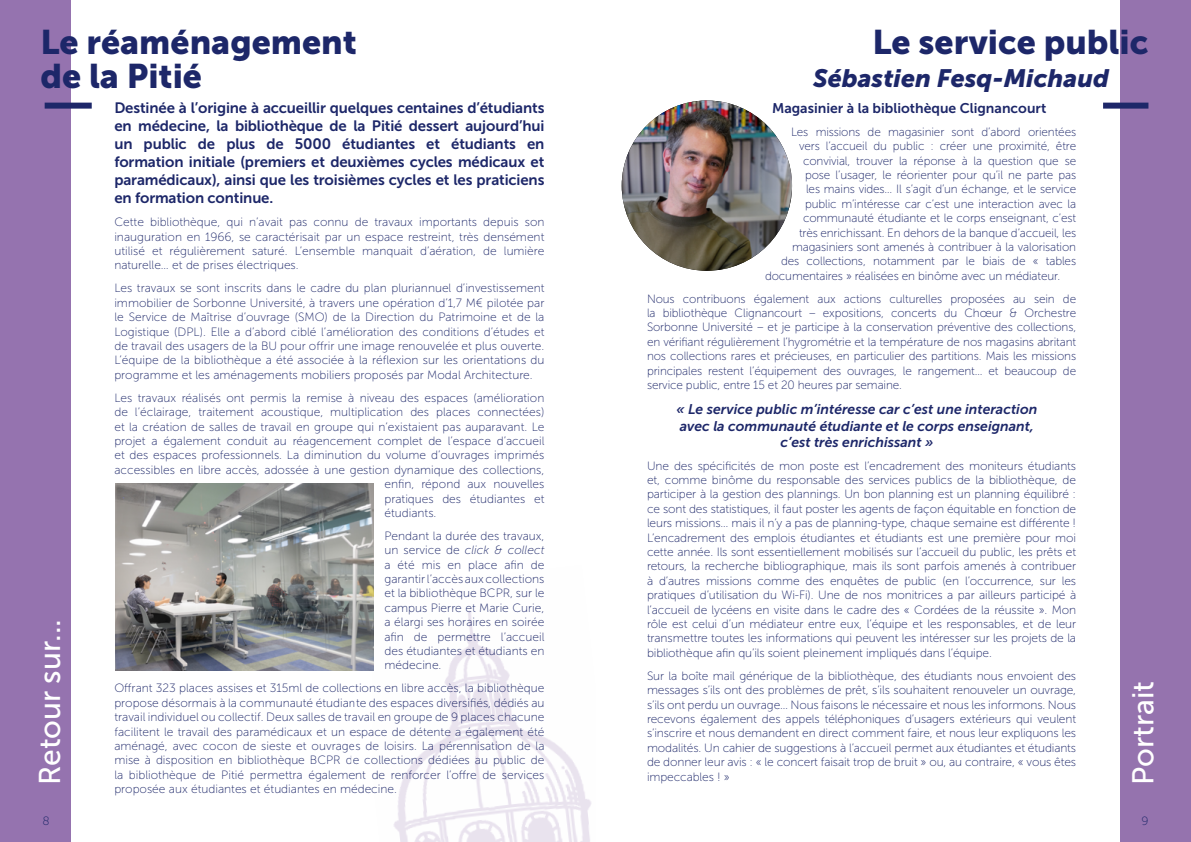
<style>
.page{position:relative;width:1191px;height:842px;background:#fff}
.page>*{position:absolute;margin:0;border:0;box-sizing:border-box;transform-origin:0 0}
.t1{font:34px/34px "Museo Sans 900";color:#1d2769}
.t2{font:30px "Museo Sans 500";color:#fff}
.t3{font:italic 25px "Museo Sans 900";color:#1d2769}
.t4{font:15px/18px "Museo Sans 700";letter-spacing:-.01em;color:#1d2769;text-align:justify}
.t5{font:italic 14px/16.8px "Museo Sans 700";color:#1d2769;text-align:center}
.t6{font:14px "Museo Sans 700";color:#1d2769}
.t7{font:12px/14.4px "Museo Sans 100";letter-spacing:-.01em;color:#1d2769;text-align:justify}
.s1{font-style:italic}
</style>
<div class="page">
<div style="left:1120px;top:0;width:71px;height:842px;background:#9573ae"></div>
<div style="left:0;top:0;width:71px;height:842px;background:#9573af"></div>
<div style="left:45px;top:103px;width:47px;height:6px;background:#1d2769"></div>
<img style="left:621px;top:100px;width:171px;height:171px;border-radius:85px">
<div style="left:1103px;top:103px;width:45px;height:6px;background:#1d2769"></div>
<img style="left:373px;top:565px;width:218px;height:277px">
<img style="left:115px;top:483px;width:258px;height:188px">
<h1 class="t1" style="left:40px;top:25px;width:318px">Le réaménagement de la Pitié</h1>
<h2 class="t2" style="left:33px;top:785px;width:168px;rotate:-90deg">Retour sur...</h2>
<p class="t7" style="left:43px;top:814px;width:9px">8</p>
<p class="t4" style="left:114px;top:99px;width:431px">Destinée à l’origine à accueillir quelques centaines d’étudiants en médecine, la bibliothèque de la Pitié dessert aujourd’hui un public de plus de 5000 étudiantes et étudiants en formation initiale (premiers et deuxièmes cycles médicaux et paramédicaux), ainsi que les troisièmes cycles et les praticiens en formation continue.</p>
<p class="t7" style="left:114px;top:215px;width:431px">Cette bibliothèque, qui n’avait pas connu de travaux importants depuis son inauguration en 1966, se caractérisait par un espace restreint, très densément utilisé et régulièrement saturé. L’ensemble manquait d’aération, de lumière naturelle… et de prises électriques.</p>
<p class="t7" style="left:114px;top:281px;width:431px">Les travaux se sont inscrits dans le cadre du plan pluriannuel d’investissement immobilier de Sorbonne Université, à travers une opération d’1,7 M€ pilotée par le Service de Maîtrise d’ouvrage (SMO) de la Direction du Patrimoine et de la Logistique (DPL). Elle a d’abord ciblé l’amélioration des conditions d’études et de travail des usagers de la BU pour offrir une image renouvelée et plus ouverte.<br>L’équipe de la bibliothèque a été associée à la réflexion sur les orientations du programme et les aménagements mobiliers proposés par Modal Architecture.</p>
<p class="t7" style="left:114px;top:390px;width:431px">Les travaux réalisés ont permis la remise à niveau des espaces (amélioration</p>
<p class="t7" style="left:114px;top:405px;width:431px">de l’éclairage, traitement acoustique, multiplication des places connectées)</p>
<p class="t7" style="left:114px;top:419px;width:431px">et la création de salles de travail en groupe qui n’existaient pas auparavant. Le</p>
<p class="t7" style="left:114px;top:434px;width:431px">projet a également conduit au réagencement complet de l’espace d’accueil</p>
<p class="t7" style="left:114px;top:448px;width:431px">et des espaces professionnels. La diminution du volume d’ouvrages imprimés</p>
<p class="t7" style="left:114px;top:462px;width:431px">accessibles en libre accès, adossée à une gestion dynamique des collections,</p>
<p class="t7" style="left:384px;top:477px;width:161px">enfin, répond aux nouvelles</p>
<p class="t7" style="left:384px;top:491px;width:161px">pratiques des étudiantes et</p>
<p class="t7" style="left:384px;top:506px;width:53px">étudiants.</p>
<p class="t7" style="left:384px;top:529px;width:161px">Pendant la durée des travaux, un service de <span class="s1">click &amp; collect </span>a été mis en place afin de garantir l’accès aux collections et la bibliothèque BCPR, sur le campus Pierre et Marie Curie, a élargi ses horaires en soirée afin de permettre l’accueil des étudiantes et étudiants en médecine.</p>
<p class="t7" style="left:114px;top:681px;width:431px">Offrant 323 places assises et 315ml de collections en libre accès, la bibliothèque propose désormais à la communauté étudiante des espaces diversifiés, dédiés au travail individuel ou collectif. Deux salles de travail en groupe de 9 places chacune facilitent le travail des paramédicaux et un espace de détente a également été aménagé, avec cocon de sieste et ouvrages de loisirs. La pérennisation de la mise à disposition en bibliothèque BCPR de collections dédiées au public de la bibliothèque de Pitié permettra également de renforcer l’offre de services proposée aux étudiantes et étudiantes en médecine.</p>
<h1 class="t1" style="left:872px;top:25px;width:277px">Le service public</h1>
<h3 class="t3" style="left:813px;top:64px;width:297px">Sébastien Fesq-Michaud</h3>
<p class="t6" style="left:772px;top:100px;width:276px">Magasinier à la bibliothèque Clignancourt</p>
<p class="t7" style="left:791px;top:125px;width:287px">Les missions de magasinier sont d’abord orientées</p>
<p class="t7" style="left:799px;top:139px;width:279px">vers l’accueil du public : créer une proximité, être</p>
<p class="t7" style="left:803px;top:153px;width:275px">convivial, trouver la réponse à la question que se</p>
<p class="t7" style="left:805px;top:168px;width:273px">pose l’usager, le réorienter pour qu’il ne parte pas</p>
<p class="t7" style="left:806px;top:182px;width:272px">les mains vides… Il s’agit d’un échange, et le service</p>
<p class="t7" style="left:805px;top:197px;width:272px">public m’intéresse car c’est une interaction avec la</p>
<p class="t7" style="left:803px;top:211px;width:275px">communauté étudiante et le corps enseignant, c’est</p>
<p class="t7" style="left:799px;top:225px;width:279px">très enrichissant. En dehors de la banque d’accueil, les</p>
<p class="t7" style="left:792px;top:240px;width:285px">magasiniers sont amenés à contribuer à la valorisation</p>
<p class="t7" style="left:781px;top:254px;width:296px">des collections, notamment par le biais de « tables</p>
<p class="t7" style="left:765px;top:269px;width:297px">documentaires » réalisées en binôme avec un médiateur.</p>
<p class="t7" style="left:647px;top:291px;width:431px">Nous contribuons également aux actions culturelles proposées au sein de la bibliothèque Clignancourt – expositions, concerts du Chœur &amp; Orchestre Sorbonne Université – et je participe à la conservation préventive des collections, en vérifiant régulièrement l’hygrométrie et la température de nos magasins abritant nos collections rares et précieuses, en particulier des partitions. Mais les missions principales restent l’équipement des ouvrages, le rangement… et beaucoup de service public, entre 15 et 20 heures par semaine.</p>
<p class="t5" style="left:676px;top:400px;width:362px">« Le service public m’intéresse car c’est une interaction avec la communauté étudiante et le corps enseignant, c’est très enrichissant »</p>
<p class="t7" style="left:647px;top:458px;width:431px">Une des spécificités de mon poste est l’encadrement des moniteurs étudiants et, comme binôme du responsable des services publics de la bibliothèque, de participer à la gestion des plannings. Un bon planning est un planning équilibré : ce sont des statistiques, il faut poster les agents de façon équitable en fonction de leurs missions… mais il n’y a pas de planning-type, chaque semaine est différente !<br>L’encadrement des emplois étudiantes et étudiants est une première pour moi cette année. Ils sont essentiellement mobilisés sur l’accueil du public, les prêts et retours, la recherche bibliographique, mais ils sont parfois amenés à contribuer à d’autres missions comme des enquêtes de public (en l’occurrence, sur les pratiques d’utilisation du Wi-Fi). Une de nos monitrices a par ailleurs participé à l’accueil de lycéens en visite dans le cadre des « Cordées de la réussite ». Mon rôle est celui d’un médiateur entre eux, l’équipe et les responsables, et de leur transmettre toutes les informations qui peuvent les intéresser sur les projets de la bibliothèque afin qu’ils soient pleinement impliqués dans l’équipe.</p>
<p class="t7" style="left:647px;top:668px;width:431px">Sur la boîte mail générique de la bibliothèque, des étudiants nous envoient des messages s’ils ont des problèmes de prêt, s’ils souhaitent renouveler un ouvrage, s’ils ont perdu un ouvrage… Nous faisons le nécessaire et nous les informons. Nous recevons également des appels téléphoniques d’usagers extérieurs qui veulent s’inscrire et nous demandent en direct comment faire, et nous leur expliquons les modalités. Un cahier de suggestions à l’accueil permet aux étudiantes et étudiants de donner leur avis : « le concert faisait trop de bruit » ou, au contraire, « vous êtes impeccables ! »</p>
<h2 class="t2" style="left:1126px;top:785px;width:106px;rotate:-90deg">Portrait</h2>
<p class="t7" style="left:1141px;top:814px;width:9px">9</p>
</div>
